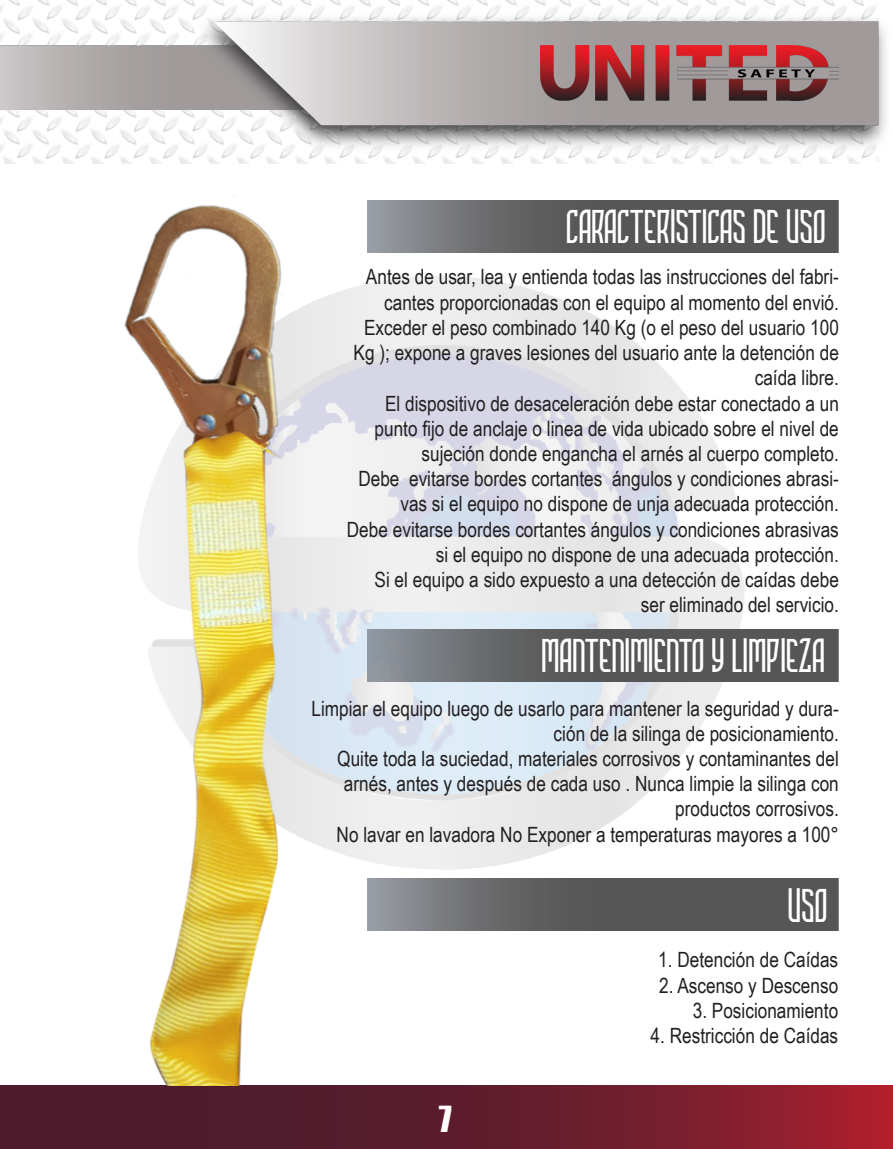
<style>
.page{position:relative;width:893px;height:1149px;background:#fff}
.page>*{position:absolute;margin:0;border:0;box-sizing:border-box;transform-origin:0 0}
.t1{font:45px "HIGHSTORIES Demo";color:#fff}
.t2{font:33px "Impact";color:#fff}
.texto_fondo{font:21px/25.2px "Arial Narrow";color:#231f20;text-align:right}
</style>
<div class="page">
<img style="left:411px;top:276px;width:365px;height:594px">
<svg style="left:0;top:1084px;width:893px;height:64px;background:#692030"></svg>
<img style="left:0;top:0;width:886px;height:164px">
<img style="left:540px;top:46px;width:299px;height:54px">
<img style="left:124px;top:200px;width:287px;height:884px">
<img style="left:368px;top:200px;width:471px;height:52px">
<img style="left:367px;top:878px;width:471px;height:52px">
<img style="left:367px;top:629px;width:471px;height:52px">
<p class="t1" style="left:567px;top:201px;width:261px">CARACTERISTICAS DE USO</p>
<p class="texto_fondo" style="left:366px;top:263px;width:474px">Antes de usar, lea y entienda todas las instrucciones del fabri&shy;cantes proporcionadas con el equipo al momento del envió.</p>
<p class="texto_fondo" style="left:353px;top:314px;width:487px">Exceder el peso combinado 140 Kg (o el peso del usuario 100<br>Kg ); expone a graves lesiones del usuario ante la detención de caída libre.</p>
<p class="texto_fondo" style="left:375px;top:389px;width:466px">El dispositivo de desaceleración debe estar conectado a un punto fijo de anclaje o linea de vida ubicado sobre el nivel de sujeción donde engancha el arnés al cuerpo completo.</p>
<p class="texto_fondo" style="left:358px;top:465px;width:482px">Debe evitarse bordes cortantes ángulos y condiciones abrasi&shy;vas si el equipo no dispone de unja adecuada protección.</p>
<p class="texto_fondo" style="left:347px;top:515px;width:494px">Debe evitarse bordes cortantes ángulos y condiciones abrasivas si el equipo no dispone de una adecuada protección.</p>
<p class="texto_fondo" style="left:375px;top:566px;width:466px">Si el equipo a sido expuesto a una detección de caídas debe ser eliminado del servicio.</p>
<p class="t1" style="left:542px;top:630px;width:285px">MANTENIMIENTO Y LIMPIEZA</p>
<p class="texto_fondo" style="left:311px;top:694px;width:529px">Limpiar el equipo luego de usarlo para mantener la seguridad y dura&shy;ción de la silinga de posicionamiento.</p>
<p class="texto_fondo" style="left:337px;top:745px;width:503px">Quite toda la suciedad, materiales corrosivos y contaminantes del arnés, antes y después de cada uso . Nunca limpie la silinga con productos corrosivos.</p>
<p class="texto_fondo" style="left:337px;top:820px;width:504px">No lavar en lavadora No Exponer a temperaturas mayores a 100°</p>
<h2 class="t2" style="left:439px;top:1093px;width:14px">7</h2>
<p class="t1" style="left:789px;top:879px;width:41px">USO</p>
<p class="texto_fondo" style="left:658px;top:946px;width:181px">1. Detención de Caídas</p>
<p class="texto_fondo" style="left:659px;top:971px;width:181px">2. Ascenso y Descenso</p>
<p class="texto_fondo" style="left:693px;top:996px;width:147px">3. Posicionamiento</p>
<p class="texto_fondo" style="left:651px;top:1021px;width:189px">4. Restricción de Caídas</p>
</div>
